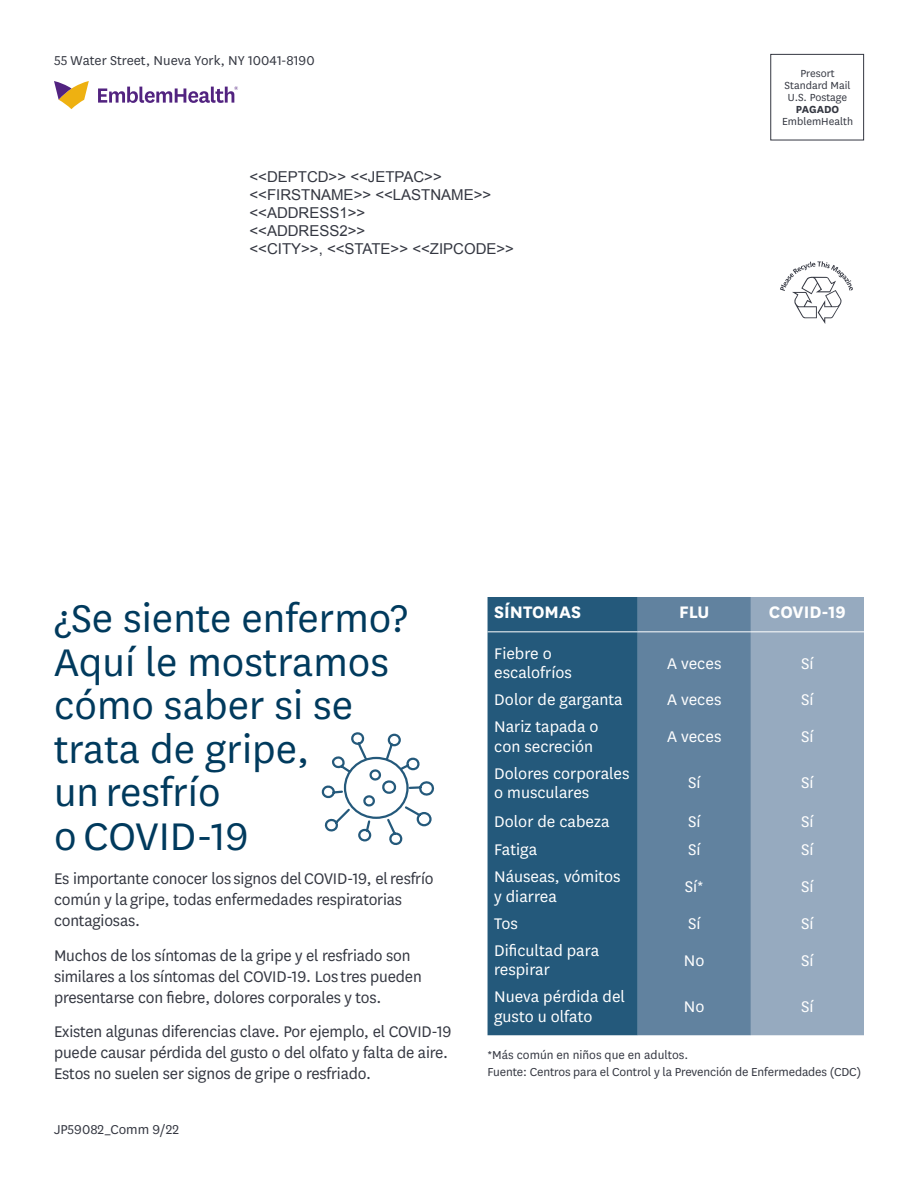
<style>
.page{position:relative;width:918px;height:1188px;background:#fff}
.page>*{position:absolute;margin:0;border:0;box-sizing:border-box;transform-origin:0 0}
.t1{font:45px/43.5px "National";color:#003a5d}
.t2{font:700 19.5px "National";color:#fff}
.t3{font:18px/21px "National";letter-spacing:-.01em;color:#343741}
.t4{font:18px/19.5px "National";color:#fff}
.t5{font:15px/18px "Arial";color:#343741}
.t6{font:15px "National";color:#343741}
.t7{font:13.5px/16.5px "National";letter-spacing:-.01em;color:#343741}
.t8{font:12px/12px "National";color:#343741;text-align:center}
.t9{font:700 12px "National";color:#343741}
</style>
<div class="page">
<div style="left:770px;top:54px;width:94px;height:86px;border:1px solid #343741"></div>
<svg style="left:780px;top:261px;width:73px;height:63px"></svg>
<svg style="left:54px;top:81px;width:35px;height:28px"></svg>
<svg style="left:98px;top:86px;width:140px;height:17px"></svg>
<div style="left:488px;top:597px;width:150px;height:438px;background:#24597b"></div>
<div style="left:638px;top:597px;width:113px;height:438px;background:#61829f"></div>
<div style="left:751px;top:597px;width:113px;height:438px;background:#96aabf"></div>
<hr style="left:488px;top:631px;width:150px;height:1px;background:#fff">
<hr style="left:638px;top:631px;width:113px;height:1px;background:#fff">
<hr style="left:751px;top:631px;width:113px;height:1px;background:#fff">
<svg style="left:321px;top:732px;width:114px;height:114px"></svg>
<p class="t6" style="left:54px;top:51px;width:262px">55 Water Street, Nueva York, NY 10041-8190</p>
<p class="t5" style="left:249px;top:167px;width:266px">&lt;&lt;DEPTCD&gt;&gt; &lt;&lt;JETPAC&gt;&gt; &lt;&lt;FIRSTNAME&gt;&gt; &lt;&lt;LASTNAME&gt;&gt; &lt;&lt;ADDRESS1&gt;&gt;<br>&lt;&lt;ADDRESS2&gt;&gt;<br>&lt;&lt;CITY&gt;&gt;, &lt;&lt;STATE&gt;&gt; &lt;&lt;ZIPCODE&gt;&gt;</p>
<p class="t8" style="left:785px;top:67px;width:67px">Presort<br>Standard Mail<br>U.S. Postage</p>
<p class="t9" style="left:796px;top:101px;width:45px">PAGADO</p>
<p class="t8" style="left:782px;top:115px;width:72px">EmblemHealth</p>
<h1 class="t1" style="left:54px;top:595px;width:355px">¿Se siente enfermo?<br>Aquí le mostramos cómo saber si se trata de gripe,<br>un resfrío<br>o COVID-19</h1>
<p class="t3" style="left:54px;top:867px;width:381px">Es importante conocer los signos del COVID-19, el resfrío común y la gripe, todas enfermedades respiratorias contagiosas.</p>
<p class="t3" style="left:54px;top:944px;width:369px">Muchos de los síntomas de la gripe y el resfriado son similares a los síntomas del COVID-19. Los tres pueden presentarse con fiebre, dolores corporales y tos.</p>
<p class="t3" style="left:54px;top:1020px;width:399px">Existen algunas diferencias clave. Por ejemplo, el COVID-19 puede causar pérdida del gusto o del olfato y falta de aire.<br>Estos no suelen ser signos de gripe o resfriado.</p>
<p class="t6" style="left:54px;top:1120px;width:126px">JP59082_Comm 9/22</p>
<p class="t2" style="left:494px;top:599px;width:88px">SÍNTOMAS</p>
<p class="t2" style="left:679px;top:599px;width:32px">FLU</p>
<p class="t2" style="left:769px;top:599px;width:79px">COVID-19</p>
<p class="t4" style="left:494px;top:643px;width:79px">Fiebre o escalofríos</p>
<p class="t4" style="left:667px;top:652px;width:56px">A veces</p>
<p class="t4" style="left:801px;top:652px;width:14px">Sí</p>
<p class="t4" style="left:494px;top:689px;width:130px">Dolor de garganta</p>
<p class="t4" style="left:667px;top:689px;width:56px">A veces</p>
<p class="t4" style="left:801px;top:689px;width:14px">Sí</p>
<p class="t4" style="left:494px;top:716px;width:106px">Nariz tapada o con secreción</p>
<p class="t4" style="left:667px;top:726px;width:56px">A veces</p>
<p class="t4" style="left:801px;top:726px;width:14px">Sí</p>
<p class="t4" style="left:494px;top:763px;width:137px">Dolores corporales o musculares</p>
<p class="t4" style="left:688px;top:772px;width:14px">Sí</p>
<p class="t4" style="left:801px;top:772px;width:14px">Sí</p>
<p class="t4" style="left:494px;top:811px;width:117px">Dolor de cabeza</p>
<p class="t4" style="left:688px;top:811px;width:14px">Sí</p>
<p class="t4" style="left:801px;top:811px;width:14px">Sí</p>
<p class="t4" style="left:494px;top:839px;width:45px">Fatiga</p>
<p class="t4" style="left:688px;top:839px;width:14px">Sí</p>
<p class="t4" style="left:801px;top:839px;width:14px">Sí</p>
<p class="t4" style="left:494px;top:866px;width:128px">Náuseas, vómitos y diarrea</p>
<p class="t4" style="left:685px;top:876px;width:20px">Sí*</p>
<p class="t4" style="left:801px;top:876px;width:14px">Sí</p>
<p class="t4" style="left:494px;top:913px;width:25px">Tos</p>
<p class="t4" style="left:688px;top:913px;width:14px">Sí</p>
<p class="t4" style="left:801px;top:913px;width:14px">Sí</p>
<p class="t4" style="left:494px;top:940px;width:107px">Dificultad para respirar</p>
<p class="t4" style="left:684px;top:949px;width:22px">No</p>
<p class="t4" style="left:801px;top:949px;width:14px">Sí</p>
<p class="t4" style="left:494px;top:986px;width:132px">Nueva pérdida del gusto u olfato</p>
<p class="t4" style="left:684px;top:996px;width:22px">No</p>
<p class="t4" style="left:801px;top:996px;width:14px">Sí</p>
<p class="t7" style="left:488px;top:1046px;width:375px">*Más común en niños que en adultos.<br>Fuente: Centros para el Control y la Prevención de Enfermedades (CDC)</p>
</div>
